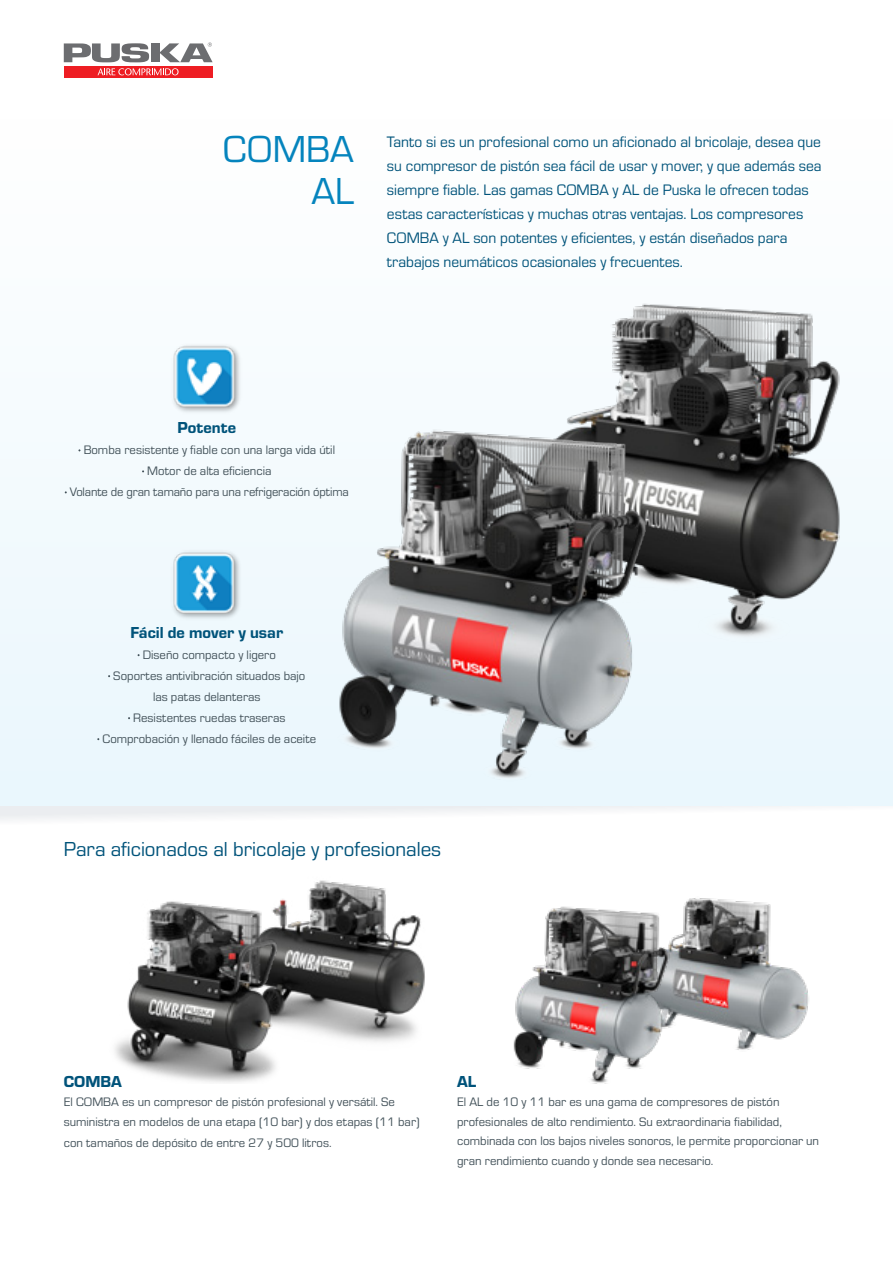
<style>
.page{position:relative;width:893px;height:1263px;background:#fff}
.page>*{position:absolute;margin:0;border:0;box-sizing:border-box;transform-origin:0 0}
.t1{font:39px/42px "Eurostile";color:#0584bd;text-align:right}
.t2{font:21px "Eurostile";color:#00537a}
.t3{font:16.5px "Eurostile Hea";color:#00537a}
.t4{font:15.75px/24px "Eurostile";color:#00537a}
.t5{font:12.75px/21px "Eurostile";color:#425159;text-align:center}
</style>
<div class="page">
<svg style="left:0;top:806px;width:782px;height:14px;fill:#f4f5f6"></svg>
<div style="left:0;top:119px;width:893px;height:686px;background:linear-gradient(to right,#f5fbfe,#f7fcfe)"></div>
<img style="left:502px;top:290px;width:369px;height:366px">
<img style="left:313px;top:418px;width:366px;height:367px">
<hr style="left:892px;top:889px;width:1px;height:77px;background:#092342">
<img style="left:302px;top:880px;width:123px;height:162px">
<img style="left:115px;top:899px;width:187px;height:184px">
<img style="left:685px;top:898px;width:124px;height:152px">
<img style="left:513px;top:903px;width:172px;height:181px">
<img style="left:167px;top:339px;width:75px;height:75px">
<img style="left:167px;top:545px;width:75px;height:75px">
<div style="left:64px;top:66px;width:149px;height:11px;background:#ee1d23"></div>
<svg style="left:98px;top:68px;width:81px;height:7px"></svg>
<svg style="left:64px;top:43px;width:85px;height:19px"></svg>
<svg style="left:159px;top:43px;width:54px;height:19px"></svg>
<div style="left:151px;top:43px;width:8px;height:19px;background:#6c6d70"></div>
<h1 class="t1" style="left:223px;top:126px;width:133px">COMBA<br>AL</h1>
<p class="t4" style="left:387px;top:129px;width:436px">Tanto si es un profesional como un aficionado al bricolaje, desea que su compresor de pistón sea fácil de usar y mover, y que además sea siempre fiable. Las gamas COMBA y AL de Puska le ofrecen todas estas características y muchas otras ventajas. Los compresores COMBA y AL son potentes y eficientes, y están diseñados para trabajos neumáticos ocasionales y frecuentes.</p>
<p class="t3" style="left:177px;top:416px;width:60px">Potente</p>
<p class="t5" style="left:70px;top:439px;width:281px">Bomba resistente y fiable con una larga vida útil<br>Motor de alta eficiencia<br>Volante de gran tamaño para una refrigeración óptima</p>
<p class="t3" style="left:130px;top:621px;width:154px">Fácil de mover y usar</p>
<p class="t5" style="left:103px;top:644px;width:215px">Diseño compacto y ligero<br>Soportes antivibración situados bajo<br>las patas delanteras<br>Resistentes ruedas traseras<br>Comprobación y llenado fáciles de aceite</p>
<h2 class="t2" style="left:64px;top:835px;width:379px">Para aficionados al bricolaje y profesionales</h2>
<p class="t3" style="left:64px;top:1070px;width:60px">COMBA</p>
<p class="t5" style="left:64px;top:1092px;width:357px;line-height:19.5px;text-align:left">El COMBA es un compresor de pistón profesional y versátil. Se suministra en modelos de una etapa (10 bar) y dos etapas (11 bar)</p>
<p class="t5" style="left:64px;top:1131px;width:269px">con tamaños de depósito de entre 27 y 500 litros.</p>
<p class="t3" style="left:457px;top:1070px;width:21px">AL</p>
<p class="t5" style="left:457px;top:1092px;width:363px;line-height:19.5px;text-align:left">El AL de 10 y 11 bar es una gama de compresores de pistón profesionales de alto rendimiento. Su extraordinaria fiabilidad, combinada con los bajos niveles sonoros, le permite proporcionar un gran rendimiento cuando y donde sea necesario.</p>
</div>
